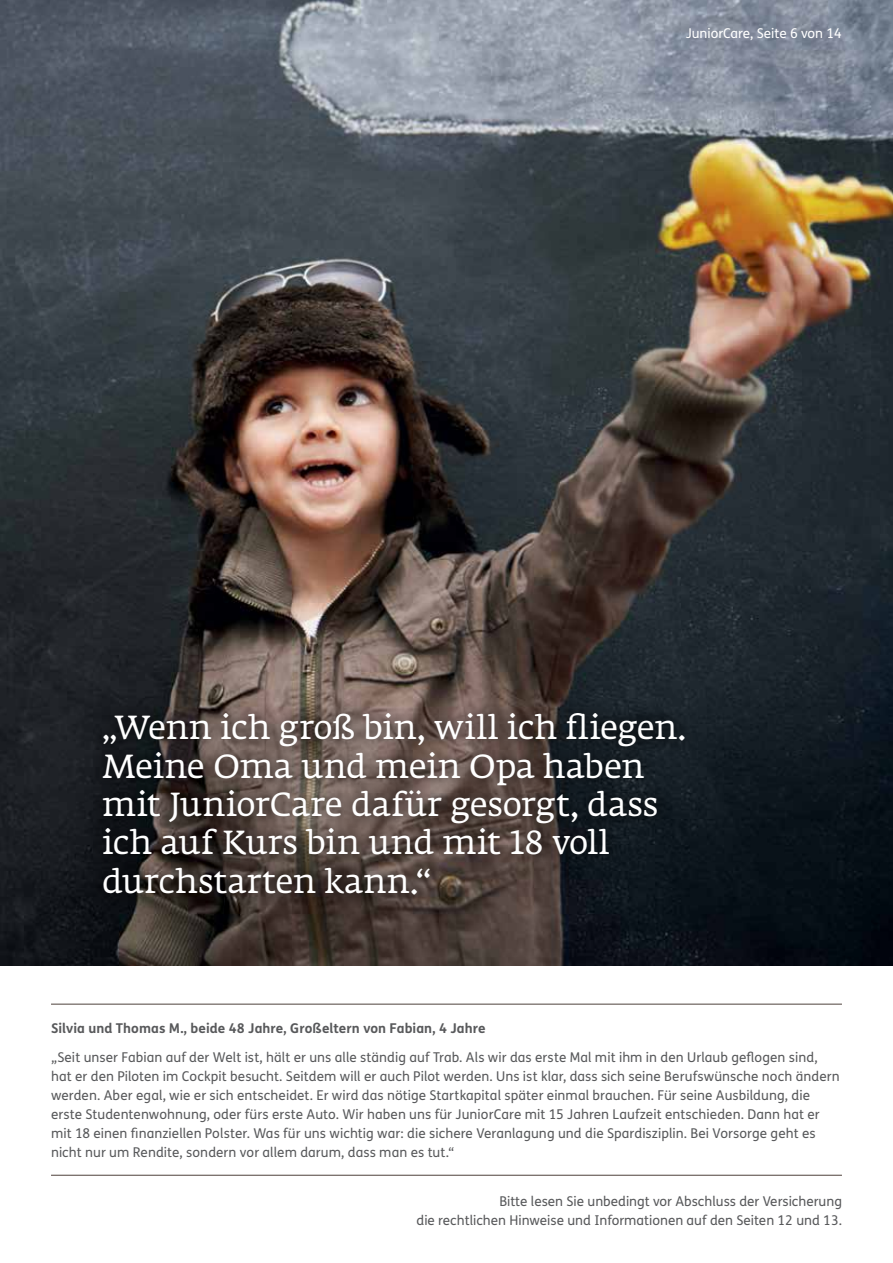
<style>
.page{position:relative;width:893px;height:1263px;background:#fff}
.page>*{position:absolute;margin:0;border:0;box-sizing:border-box;transform-origin:0 0}
.t1{font:33px/38.2px "Fedra Serif A Pro";color:#fff}
.t2{font:13.5px/19.2px "FS Me";letter-spacing:.005em;color:#58595b}
.t3{font:700 13.5px "FS Me";letter-spacing:.005em;color:#58595b}
.t4{font:13.5px "FS Me";color:#fff}
</style>
<div class="page">
<img style="left:0;top:0;width:893px;height:965px">
<div style="left:88px;top:698px;width:611px;height:210px;background:#000;opacity:.45"></div>
<hr style="left:51px;top:1003px;width:791px;height:2px;background:#625651">
<hr style="left:51px;top:1175px;width:791px;height:1px;background:#625651">
<p class="t4" style="left:686px;top:24px;width:158px">JuniorCare, Seite 6 von 14</p>
<h1 class="t1" style="left:102px;top:709px;width:585px">„Wenn ich groß bin, will ich fliegen.<br>Meine Oma und mein Opa haben mit JuniorCare dafür gesorgt, dass ich auf Kurs bin und mit 18 voll durchstarten kann.“</h1>
<p class="t3" style="left:51px;top:1017px;width:436px">Silvia und Thomas M., beide 48 Jahre, Großeltern von Fabian, 4 Jahre</p>
<p class="t2" style="left:51px;top:1047px;width:790px">„Seit unser Fabian auf der Welt ist, hält er uns alle ständig auf Trab. Als wir das erste Mal mit ihm in den Urlaub geflogen sind, hat er den Piloten im Cockpit besucht. Seitdem will er auch Pilot werden. Uns ist klar, dass sich seine Berufswünsche noch ändern werden. Aber egal, wie er sich entscheidet. Er wird das nötige Startkapital später einmal brauchen. Für seine Ausbildung, die erste Studentenwohnung, oder fürs erste Auto. Wir haben uns für JuniorCare mit 15 Jahren Laufzeit entschieden. Dann hat er mit 18 einen finanziellen Polster. Was für uns wichtig war: die sichere Veranlagung und die Spardisziplin. Bei Vorsorge geht es nicht nur um Rendite, sondern vor allem darum, dass man es tut.“</p>
<p class="t2" style="left:416px;top:1191px;width:427px;text-align:right">Bitte lesen Sie unbedingt vor Abschluss der Versicherung<br>die rechtlichen Hinweise und Informationen auf den Seiten 12 und 13.</p>
</div>
